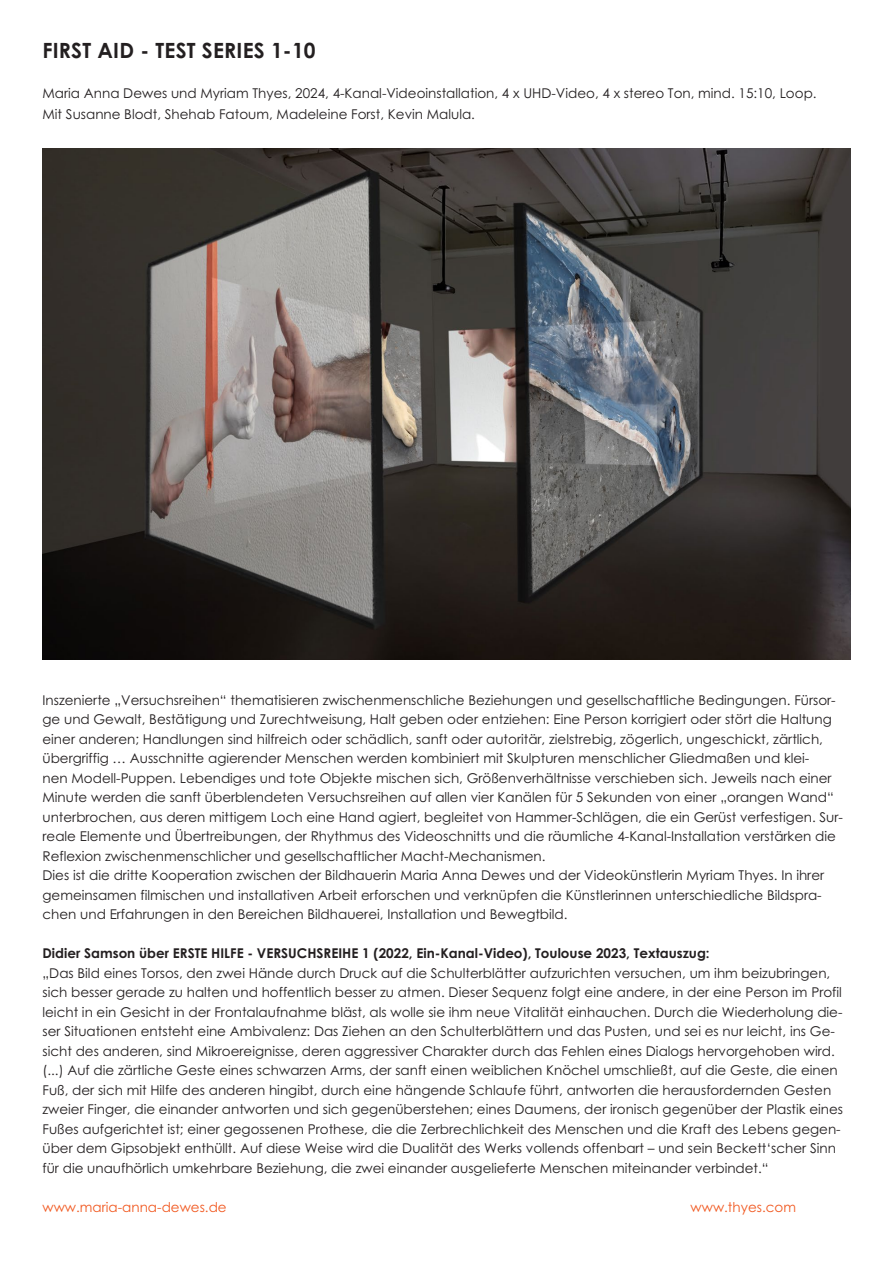
<style>
.page{position:relative;width:893px;height:1263px;background:#fff}
.page>*{position:absolute;margin:0;border:0;box-sizing:border-box;transform-origin:0 0}
.t1{font:700 21px "Century Gothic Pro";letter-spacing:.01em;color:#231f20}
.t2{font:13.5px/19.5px "Century Gothic Pro";color:#231f20}
.t3{font:700 13.5px "Century Gothic Pro";color:#231f20}
.t4{font:13.5px "Century Gothic Pro";color:#f15921}
</style>
<div class="page">
<img style="left:43px;top:149px;width:807px;height:510px">
<h1 class="t1" style="left:43px;top:37px;width:275px">FIRST AID - TEST SERIES 1-10</h1>
<p class="t2" style="left:43px;top:83px;width:776px;line-height:21px">Maria Anna Dewes und Myriam Thyes, 2024, 4-Kanal-Videoinstallation, 4 x UHD-Video, 4 x stereo Ton, mind. 15:10, Loop.<br>Mit Susanne Blodt, Shehab Fatoum, Madeleine Forst, Kevin Malula.</p>
<p class="t2" style="left:43px;top:690px;width:802px">Inszenierte „Versuchsreihen“ thematisieren zwischenmenschliche Beziehungen und gesellschaftliche Bedingungen. Fürsor&shy;ge und Gewalt, Bestätigung und Zurechtweisung, Halt geben oder entziehen: Eine Person korrigiert oder stört die Haltung einer anderen; Handlungen sind hilfreich oder schädlich, sanft oder autoritär, zielstrebig, zögerlich, ungeschickt, zärtlich, übergriffig … Ausschnitte agierender Menschen werden kombiniert mit Skulpturen menschlicher Gliedmaßen und klei-<br>nen Modell-Puppen. Lebendiges und tote Objekte mischen sich, Größenverhältnisse verschieben sich. Jeweils nach einer Minute werden die sanft überblendeten Versuchsreihen auf allen vier Kanälen für 5 Sekunden von einer „orangen Wand“ unterbrochen, aus deren mittigem Loch eine Hand agiert, begleitet von Hammer-Schlägen, die ein Gerüst verfestigen. Sur&shy;reale Elemente und Übertreibungen, der Rhythmus des Videoschnitts und die räumliche 4-Kanal-Installation verstärken die Reflexion zwischenmenschlicher und gesellschaftlicher Macht-Mechanismen.<br>Dies ist die dritte Kooperation zwischen der Bildhauerin Maria Anna Dewes und der Videokünstlerin Myriam Thyes. In ihrer gemeinsamen filmischen und installativen Arbeit erforschen und verknüpfen die Künstlerinnen unterschiedliche Bildspra&shy;chen und Erfahrungen in den Bereichen Bildhauerei, Installation und Bewegtbild.</p>
<p class="t3" style="left:43px;top:945px;width:669px">Didier Samson über ERSTE HILFE - VERSUCHSREIHE 1 (2022, Ein-Kanal-Video), Toulouse 2023, Textauszug:</p>
<p class="t2" style="left:43px;top:963px;width:802px">„Das Bild eines Torsos, den zwei Hände durch Druck auf die Schulterblätter aufzurichten versuchen, um ihm beizubringen, sich besser gerade zu halten und hoffentlich besser zu atmen. Dieser Sequenz folgt eine andere, in der eine Person im Profil leicht in ein Gesicht in der Frontalaufnahme bläst, als wolle sie ihm neue Vitalität einhauchen. Durch die Wiederholung die&shy;ser Situationen entsteht eine Ambivalenz: Das Ziehen an den Schulterblättern und das Pusten, und sei es nur leicht, ins Ge&shy;sicht des anderen, sind Mikroereignisse, deren aggressiver Charakter durch das Fehlen eines Dialogs hervorgehoben wird. (...) Auf die zärtliche Geste eines schwarzen Arms, der sanft einen weiblichen Knöchel umschließt, auf die Geste, die einen Fuß, der sich mit Hilfe des anderen hingibt, durch eine hängende Schlaufe führt, antworten die herausfordernden Gesten zweier Finger, die einander antworten und sich gegenüberstehen; eines Daumens, der ironisch gegenüber der Plastik eines Fußes aufgerichtet ist; einer gegossenen Prothese, die die Zerbrechlichkeit des Menschen und die Kraft des Lebens gegen&shy;über dem Gipsobjekt enthüllt. Auf diese Weise wird die Dualität des Werks vollends offenbart – und sein Beckett‘scher Sinn für die unaufhörlich umkehrbare Beziehung, die zwei einander ausgelieferte Menschen miteinander verbindet.“</p>
<p class="t4" style="left:43px;top:1198px;width:186px">www.maria-anna-dewes.de</p>
<p class="t4" style="left:691px;top:1198px;width:107px">www.thyes.com</p>
</div>
